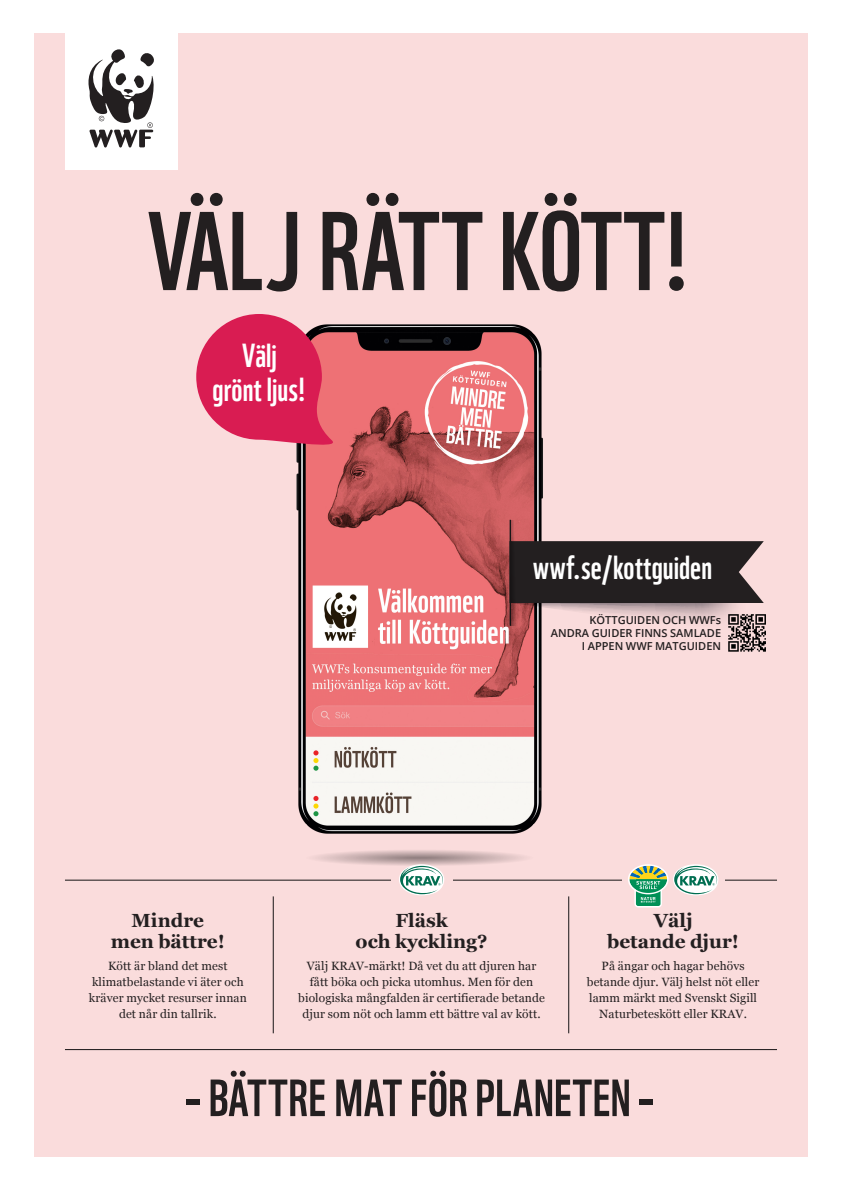
<style>
.page{position:relative;width:842px;height:1191px;background:#fff}
.page>*{position:absolute;margin:0;border:0;box-sizing:border-box;transform-origin:0 0}
.Rubrik{font:108.6px "WWF";letter-spacing:-.01em;color:#231f20}
.bättre_val{font:50.8px "WWF";letter-spacing:.01em;color:#231f20}
.blaffa_-_stor{font:32.4px/33.8px "WWF";color:#fff;text-align:center}
.RUBRIK_nedre{font:700 19px/21px "Georgia";color:#231f20;text-align:center}
.BRÖD_NEDRE{font:12px/16px "Georgia";letter-spacing:.01em;color:#231f20;text-align:center}
.bröd{font:600 11px/13px "Open Sans";color:#231f20;text-align:right}
</style>
<div class="page">
<div style="left:34px;top:34px;width:774px;height:1123px;background:#fadcdc"></div>
<img style="left:296px;top:324px;width:247px;height:542px">
<img style="left:511px;top:603px;width:226px;height:32px">
<hr style="left:510px;top:520px;width:1px;height:106px;background:#231f20">
<svg style="left:509px;top:541px;width:255px;height:62px;background:#2f292a"></svg>
<svg style="left:511px;top:520px;width:23px;height:106px;background:#633537"></svg>
<svg style="left:196px;top:314px;width:147px;height:136px"></svg>
<div style="left:65px;top:0;width:112px;height:170px;background:#fff"></div>
<svg style="left:88px;top:49px;width:66px;height:98px"></svg>
<hr style="left:65px;top:879px;width:712px;height:1px;background:#231f20">
<hr style="left:65px;top:1049px;width:712px;height:1px;background:#231f20">
<hr style="left:273px;top:896px;width:1px;height:137px;background:#231f20">
<hr style="left:568px;top:896px;width:1px;height:137px;background:#231f20">
<div style="left:622px;top:874px;width:102px;height:16px;background:#fadcdc"></div>
<img style="left:723px;top:609px;width:43px;height:43px">
<div style="left:391px;top:877px;width:61px;height:13px;background:#fadcdc"></div>
<svg style="left:399px;top:864px;width:45px;height:31px"></svg>
<svg style="left:400px;top:866px;width:43px;height:28px"></svg>
<svg style="left:628px;top:864px;width:40px;height:43px"></svg>
<svg style="left:673px;top:864px;width:45px;height:31px"></svg>
<svg style="left:674px;top:866px;width:43px;height:28px"></svg>
<p class="Rubrik" style="left:148px;top:166px;width:546px">VÄLJ RÄTT KÖTT!</p>
<p class="blaffa_-_stor" style="left:212px;top:335px;width:95px">Välj<br>grönt ljus!</p>
<p class="blaffa_-_stor" style="left:533px;top:547px;width:181px">wwf.se/kottguiden</p>
<p class="bröd" style="left:551px;top:613px;width:172px">KÖTTGUIDEN OCH WWFs<br>ANDRA GUIDER FINNS SAMLADE<br>I APPEN WWF MATGUIDEN</p>
<p class="RUBRIK_nedre" style="left:111px;top:909px;width:116px">Mindre men bättre!</p>
<p class="BRÖD_NEDRE" style="left:89px;top:958px;width:159px">Kött är bland det mest klimatbelastande vi äter och kräver mycket resurser innan det når din tallrik.</p>
<p class="RUBRIK_nedre" style="left:356px;top:909px;width:133px">Fläsk<br>och kyckling?</p>
<p class="BRÖD_NEDRE" style="left:298px;top:958px;width:248px">Välj KRAV-märkt! Då vet du att djuren har fått böka och picka utomhus. Men för den biologiska mångfalden är certifierade betande djur som nöt och lamm ett bättre val av kött.</p>
<p class="RUBRIK_nedre" style="left:607px;top:909px;width:133px">Välj<br>betande djur!</p>
<p class="BRÖD_NEDRE" style="left:587px;top:958px;width:174px">På ängar och hagar behövs betande djur. Välj helst nöt eller lamm märkt med Svenskt Sigill<br>Naturbeteskött eller KRAV.</p>
<p class="bättre_val" style="left:186px;top:1058px;width:469px">– BÄTTRE MAT FÖR PLANETEN –</p>
</div>
